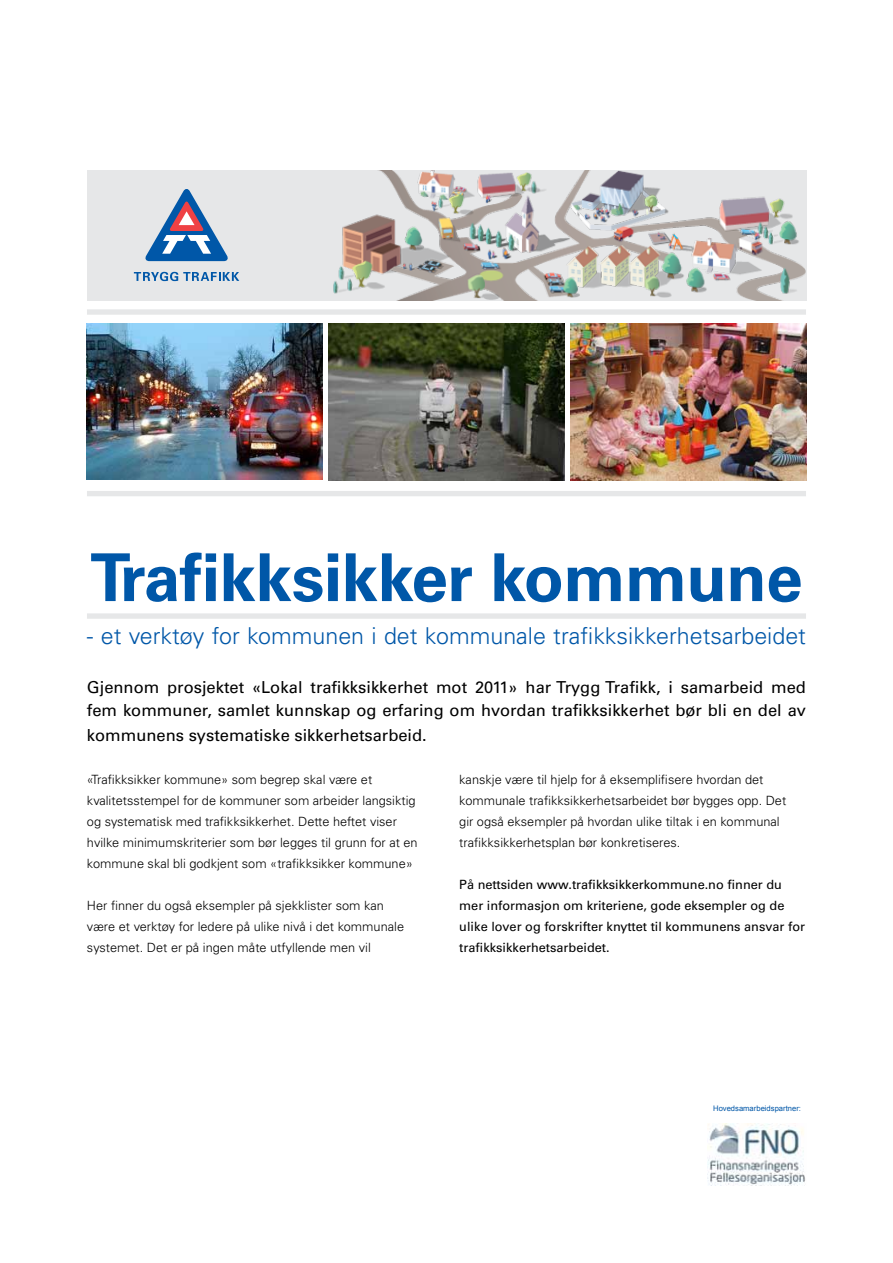
<style>
.page{position:relative;width:893px;height:1263px;background:#fff}
.page>*{position:absolute;margin:0;border:0;box-sizing:border-box;transform-origin:0 0}
.t1{font:700 66px "Univers";letter-spacing:-.01em;color:#0057a8}
.t2{font:300 23.25px "Univers";color:#0057a8}
.t3{font:16.5px/22.5px "Univers";color:#000}
.t4{font:300 12.75px/21px "Univers";color:#000}
.t5{font:12.75px/21px "Univers";color:#000}
.t6{font:7.65px "Arial";color:#0057a8}
</style>
<div class="page">
<div style="left:87px;top:170px;width:719px;height:131px;background:#e6e7e8"></div>
<img style="left:333px;top:170px;width:473px;height:131px">
<svg style="left:145px;top:189px;width:83px;height:72px"></svg>
<svg style="left:134px;top:272px;width:105px;height:9px"></svg>
<div style="left:87px;top:309px;width:719px;height:6px;background:#e6e7e8"></div>
<div style="left:87px;top:491px;width:719px;height:5px;background:#e6e7e8"></div>
<div style="left:87px;top:613px;width:719px;height:6px;background:#e6e7e8"></div>
<img style="left:87px;top:323px;width:235px;height:157px">
<img style="left:329px;top:323px;width:235px;height:158px">
<img style="left:571px;top:323px;width:235px;height:158px">
<img style="left:707px;top:1123px;width:98px;height:62px">
<h1 class="t1" style="left:90px;top:539px;width:714px">Trafikksikker kommune</h1>
<h2 class="t2" style="left:87px;top:622px;width:721px">- et verktøy for kommunen i det kommunale trafikksikkerhetsarbeidet</h2>
<p class="t3" style="left:87px;top:676px;width:721px">Gjennom prosjektet «Lokal trafikksikkerhet mot 2011» har Trygg Trafikk, i samarbeid med fem kommuner, samlet kunnskap og erfaring om hvordan trafikksikkerhet bør bli en del av</p>
<p class="t3" style="left:87px;top:724px;width:341px">kommunens systematiske sikkerhetsarbeid.</p>
<p class="t4" style="left:87px;top:769px;width:332px">«Trafikksikker kommune» som begrep skal være et kvalitetsstempel for de kommuner som arbeider langsiktig og systematisk med trafikksikkerhet. Dette heftet viser hvilke minimumskriterier som bør legges til grunn for at en kommune skal bli godkjent som «trafikksikker kommune»</p>
<p class="t4" style="left:87px;top:895px;width:319px">Her finner du også eksempler på sjekklister som kan være et verktøy for ledere på ulike nivå i det kommunale systemet. Det er på ingen måte utfyllende men vil</p>
<p class="t4" style="left:459px;top:769px;width:329px">kanskje være til hjelp for å eksemplifisere hvordan det kommunale trafikksikkerhetsarbeidet bør bygges opp. Det gir også eksempler på hvordan ulike tiltak i en kommunal trafikksikkerhetsplan bør konkretiseres.</p>
<p class="t5" style="left:459px;top:874px;width:347px">På nettsiden www.trafikksikkerkommune.no finner du mer informasjon om kriteriene, gode eksempler og de ulike lover og forskrifter knyttet til kommunens ansvar for trafikksikkerhetsarbeidet.</p>
<p class="t6" style="left:713px;top:1103px;width:89px">Hovedsamarbeidspartner:</p>
</div>
